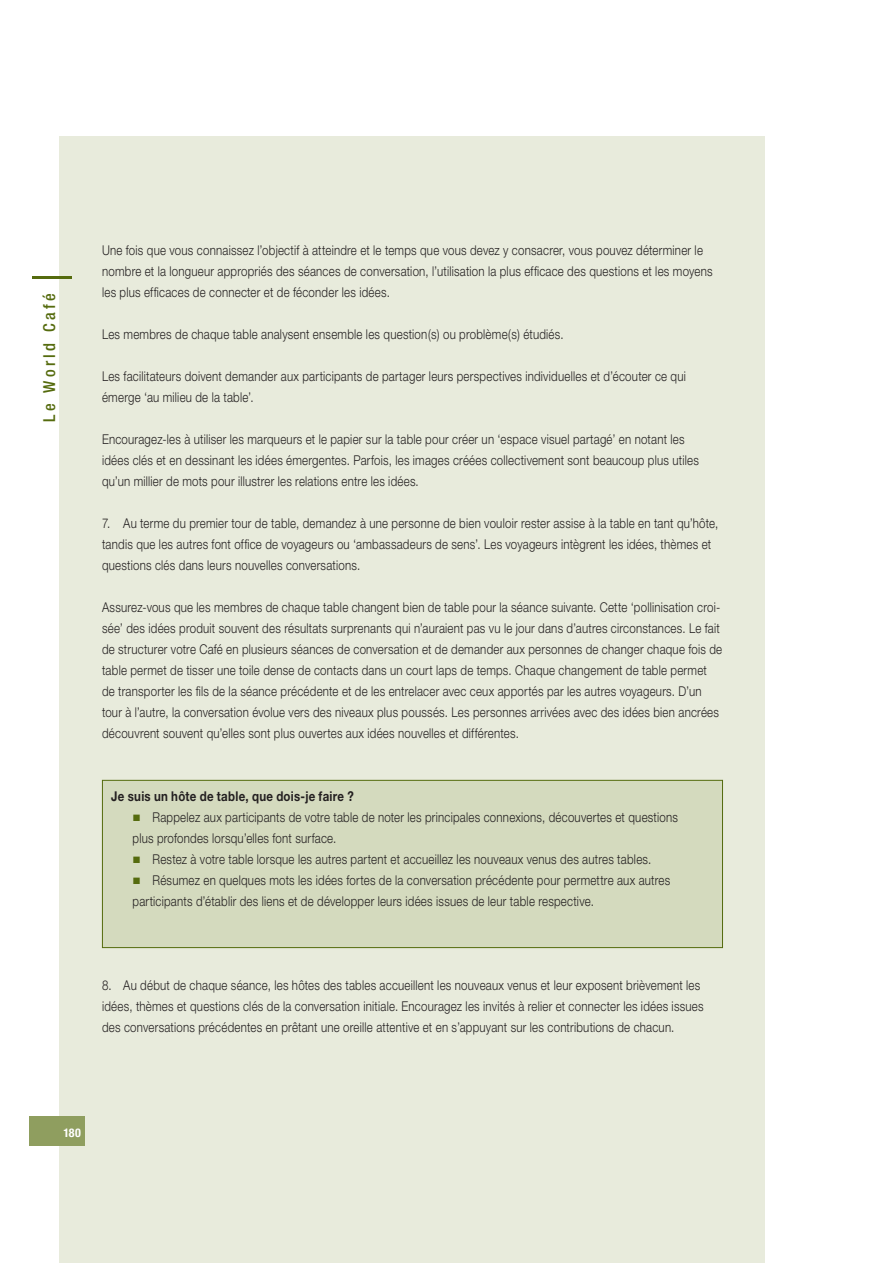
<style>
.page{position:relative;width:893px;height:1263px;background:#fff}
.page>*{position:absolute;margin:0;border:0;box-sizing:border-box;transform-origin:0 0}
.t1{font:100 condensed 54px "Helvetica Neue";color:#556b0e}
.t2{font:500 condensed 16.5px "Helvetica Neue";letter-spacing:.2em;color:#556b0e}
.t3{font:300 13.5px/21px "Helvetica Neue";letter-spacing:.02em;color:#231f20;scale:.85 1}
.t4{font:700 13.5px "Helvetica Neue";letter-spacing:.025em;color:#231f20;scale:.85 1}
.t5{font:700 condensed 12px "Helvetica Neue";color:#fff}
</style>
<div class="page">
<div style="left:60px;top:136px;width:705px;height:1127px;background:#e8ebdc"></div>
<div style="left:30px;top:1116px;width:55px;height:30px;background:#8f9e5f"></div>
<div style="left:102px;top:780px;width:620px;height:167px;background:#d4dabe"></div>
<div style="left:102px;top:780px;width:621px;height:168px;border:1px solid #556b0e"></div>
<h1 class="t1" style="left:22px;top:283px;width:13px;rotate:-90deg">|</h1>
<p class="t2" style="left:40px;top:421px;width:129px;rotate:-90deg">Le World Café</p>
<p class="t3" style="left:102px;top:239px;width:720px">Une fois que vous connaissez l’objectif à atteindre et le temps que vous devez y consacrer, vous pouvez déterminer le nombre et la longueur appropriés des séances de conversation, l’utilisation la plus efficace des questions et les moyens les plus efficaces de connecter et de féconder les idées.</p>
<p class="t3" style="left:102px;top:323px;width:545px">Les membres de chaque table analysent ensemble les question(s) ou problème(s) étudiés.</p>
<p class="t3" style="left:102px;top:365px;width:688px">Les facilitateurs doivent demander aux participants de partager leurs perspectives individuelles et d’écouter ce qui émerge ‘au milieu de la table’.</p>
<p class="t3" style="left:102px;top:428px;width:704px">Encouragez-les à utiliser les marqueurs et le papier sur la table pour créer un ‘espace visuel partagé’ en notant les idées clés et en dessinant les idées émergentes. Parfois, les images créées collectivement sont beaucoup plus utiles qu’un millier de mots pour illustrer les relations entre les idées.</p>
<p class="t3" style="left:102px;top:512px;width:726px">7. Au terme du premier tour de table, demandez à une personne de bien vouloir rester assise à la table en tant qu’hôte, tandis que les autres font office de voyageurs ou ‘ambassadeurs de sens’. Les voyageurs intègrent les idées, thèmes et questions clés dans leurs nouvelles conversations.</p>
<p class="t3" style="left:102px;top:596px;width:731px">Assurez-vous que les membres de chaque table changent bien de table pour la séance suivante. Cette ‘pollinisation croi&shy;sée’ des idées produit souvent des résultats surprenants qui n’auraient pas vu le jour dans d’autres circonstances. Le fait de structurer votre Café en plusieurs séances de conversation et de demander aux personnes de changer chaque fois de table permet de tisser une toile dense de contacts dans un court laps de temps. Chaque changement de table permet de transporter les fils de la séance précédente et de les entrelacer avec ceux apportés par les autres voyageurs. D’un tour à l’autre, la conversation évolue vers des niveaux plus poussés. Les personnes arrivées avec des idées bien ancrées découvrent souvent qu’elles sont plus ouvertes aux idées nouvelles et différentes.</p>
<p class="t4" style="left:111px;top:788px;width:287px">Je suis un hôte de table, que dois-je faire ?</p>
<p class="t3" style="left:152px;top:806px;width:620px">Rappelez aux participants de votre table de noter les principales connexions, découvertes et questions</p>
<p class="t3" style="left:133px;top:827px;width:241px">plus profondes lorsqu’elles font surface.</p>
<p class="t3" style="left:152px;top:848px;width:588px">Restez à votre table lorsque les autres partent et accueillez les nouveaux venus des autres tables.</p>
<p class="t3" style="left:152px;top:869px;width:611px">Résumez en quelques mots les idées fortes de la conversation précédente pour permettre aux autres</p>
<p class="t3" style="left:133px;top:890px;width:544px">participants d’établir des liens et de développer leurs idées issues de leur table respective.</p>
<p class="t3" style="left:102px;top:974px;width:709px">8. Au début de chaque séance, les hôtes des tables accueillent les nouveaux venus et leur exposent brièvement les idées, thèmes et questions clés de la conversation initiale. Encouragez les invités à relier et connecter les idées issues des conversations précédentes en prêtant une oreille attentive et en s’appuyant sur les contributions de chacun.</p>
<p class="t5" style="left:63px;top:1125px;width:19px">180</p>
</div>
